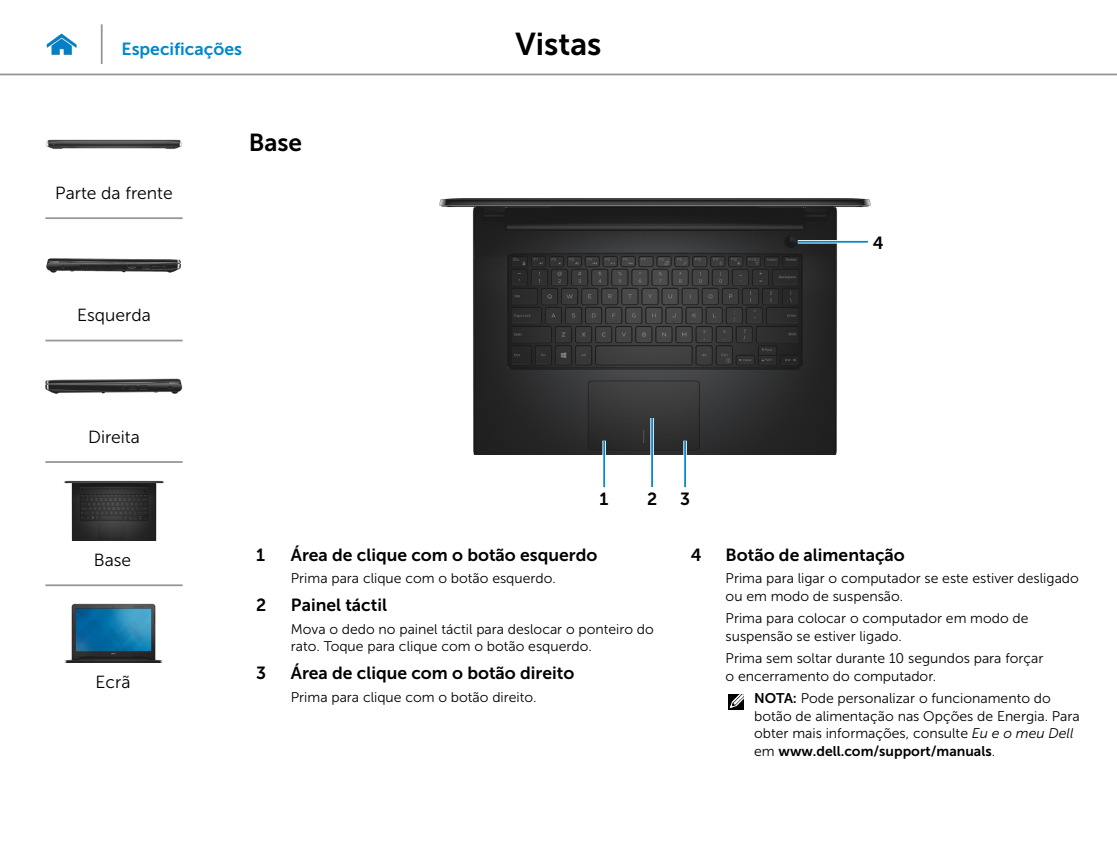
<style>
.page{position:relative;width:1117px;height:844px;background:#fff}
.page>*{position:absolute;margin:0;border:0;box-sizing:border-box;transform-origin:0 0}
.t1{font:31.5px "Museo Sans For Dell 700";color:#000}
.Head2{font:24.5px "Museo Sans For Dell 700";color:#000}
.Callout_Head{font:17.5px "Museo Sans For Dell 700";color:#000}
.t2{font:17.5px "Museo Sans For Dell 300";color:#000}
.t3{font:17.5px "Museo Sans For Dell 700";color:#0087cc}
.Callout-L{font:17.5px "Museo Sans For Dell 700";color:#000}
.Callout_description{font:14px/17.5px "Museo Sans For Dell 300";color:#000}
.Note{font:14px/17.5px "Museo Sans For Dell 300";color:#000}
.s1{font-family:"Museo Sans For Dell 700"}
.s2{font-style:italic}
</style>
<div class="page">
<hr style="left:0;top:74px;width:1116px;height:1px;background:#939598">
<img style="left:46px;top:33px;width:31px;height:23px">
<div style="left:727px;top:694px;width:16px;height:16px;background:#000"></div>
<svg style="left:729px;top:694px;width:14px;height:14px"></svg>
<img style="left:439px;top:198px;width:432px;height:256px">
<hr style="left:602px;top:440px;width:3px;height:47px;background:#fff">
<hr style="left:603px;top:440px;width:2px;height:47px;background:#0087cc">
<hr style="left:650px;top:418px;width:3px;height:69px;background:#fff">
<hr style="left:651px;top:418px;width:1px;height:69px;background:#0087cc">
<hr style="left:683px;top:440px;width:3px;height:47px;background:#fff">
<hr style="left:684px;top:440px;width:1px;height:47px;background:#0087cc">
<hr style="left:797px;top:240px;width:70px;height:3px;background:#fff">
<hr style="left:797px;top:241px;width:70px;height:1px;background:#0087cc">
<hr style="left:101px;top:24px;width:2px;height:40px;background:#939598">
<img style="left:46px;top:139px;width:136px;height:10px">
<img style="left:46px;top:258px;width:135px;height:15px">
<img style="left:45px;top:378px;width:137px;height:16px">
<img style="left:64px;top:480px;width:100px;height:60px">
<img style="left:65px;top:603px;width:98px;height:59px">
<hr style="left:45px;top:217px;width:138px;height:2px;background:#939598">
<hr style="left:45px;top:339px;width:138px;height:2px;background:#939598">
<hr style="left:45px;top:461px;width:138px;height:2px;background:#939598">
<hr style="left:45px;top:584px;width:138px;height:2px;background:#939598">
<p class="t3" style="left:122px;top:39px;width:122px">Especificações</p>
<h1 class="t1" style="left:515px;top:26px;width:87px">Vistas</h1>
<p class="t2" style="left:55px;top:183px;width:119px">Parte da frente</p>
<p class="t2" style="left:77px;top:305px;width:75px">Esquerda</p>
<p class="t2" style="left:88px;top:428px;width:53px">Direita</p>
<p class="t2" style="left:94px;top:550px;width:39px">Base</p>
<p class="t2" style="left:96px;top:672px;width:36px">Ecrã</p>
<p class="Head2" style="left:249px;top:128px;width:55px">Base</p>
<p class="Callout-L" style="left:599px;top:489px;width:10px">1</p>
<p class="Callout-L" style="left:647px;top:488px;width:12px">2</p>
<p class="Callout-L" style="left:680px;top:488px;width:12px">3</p>
<p class="Callout-L" style="left:872px;top:233px;width:12px">4</p>
<p class="Callout_Head" style="left:256px;top:544px;width:10px">1</p>
<p class="Callout_Head" style="left:291px;top:544px;width:308px">Área de clique com o botão esquerdo</p>
<p class="Callout_description" style="left:291px;top:569px;width:266px">Prima para clique com o botão esquerdo.</p>
<p class="Callout_Head" style="left:256px;top:595px;width:12px">2</p>
<p class="Callout_Head" style="left:291px;top:595px;width:98px">Painel táctil</p>
<p class="Callout_description" style="left:291px;top:620px;width:364px">Mova o dedo no painel táctil para deslocar o ponteiro do rato. Toque para clique com o botão esquerdo.</p>
<p class="Callout_Head" style="left:256px;top:663px;width:12px">3</p>
<p class="Callout_Head" style="left:291px;top:663px;width:285px">Área de clique com o botão direito</p>
<p class="Callout_description" style="left:291px;top:688px;width:247px">Prima para clique com o botão direito.</p>
<p class="Callout_Head" style="left:690px;top:544px;width:12px">4</p>
<p class="Callout_Head" style="left:725px;top:544px;width:181px">Botão de alimentação</p>
<p class="Callout_description" style="left:725px;top:569px;width:355px">Prima para ligar o computador se este estiver desligado ou em modo de suspensão.</p>
<p class="Callout_description" style="left:725px;top:609px;width:304px">Prima para colocar o computador em modo de suspensão se estiver ligado.</p>
<p class="Callout_description" style="left:725px;top:649px;width:319px">Prima sem soltar durante 10 segundos para forçar o encerramento do computador.</p>
<p class="Note" style="left:754px;top:689px;width:327px"><span class="s1">NOTA:</span> Pode personalizar o funcionamento do botão de alimentação nas Opções de Energia. Para obter mais informações, consulte <span class="s2">Eu e o meu Dell </span>em <span class="s1">www.dell.com/support/manuals</span>.</p>
</div>
